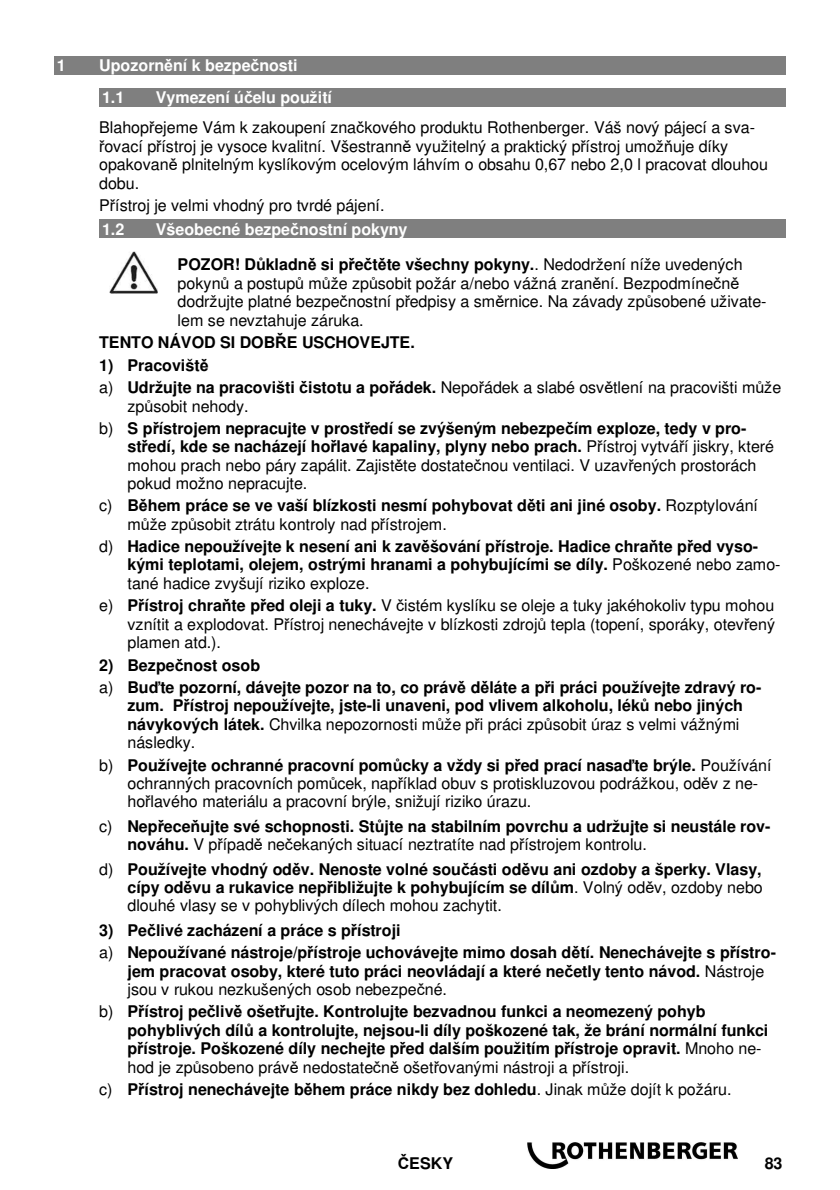
<style>
.page{position:relative;width:840px;height:1190px;background:#fff}
.page>*{position:absolute;margin:0;border:0;box-sizing:border-box;transform-origin:0 0}
.t1{font:700 16px/18.4px "Helvetica";letter-spacing:-.005em;color:#000}
.t2{font:16px/18.4px "Helvetica";letter-spacing:-.005em;color:#000}
.t3{font:700 16px/32px "Helvetica";color:#fff}
.s1{font-family:"Arial"}
.s2{font-weight:700;color:#fff}
.s3{font-family:"Arial";font-weight:700;color:#fff}
.s4{font-weight:700}
.s5{font-family:"Arial";font-weight:700}
.s6{font-weight:400}
.s7{font-family:"Arial";font-weight:400}
</style>
<div class="page">
<img style="left:527px;top:1142px;width:210px;height:26px">
<div style="left:54px;top:56px;width:731px;height:19px;background:#7f7f7f"></div>
<div style="left:99px;top:88px;width:686px;height:18px;background:#7f7f7f"></div>
<div style="left:99px;top:220px;width:686px;height:18px;background:#7f7f7f"></div>
<img style="left:110px;top:251px;width:47px;height:43px">
<p class="t3" style="left:57px;top:50px;width:10px">1</p>
<p class="t3" style="left:99px;top:50px;width:200px">Upozorn<span class="s1">ě</span>ní k bezpe<span class="s1">č</span>nosti<br>1.1</p>
<p class="t2" style="left:99px;top:82px;width:657px;line-height:30.2px;text-indent:57px"><span class="s2">Vymezení ú</span><span class="s3">č</span><span class="s2">elu použití<br></span>Blahop<span class="s1">ř</span>ejeme Vám k zakoupení zna<span class="s1">č</span>kového produktu Rothenberger. Váš nový pájecí a sva-</p>
<p class="t2" style="left:99px;top:137px;width:670px"><span class="s1">ř</span>ovací p<span class="s1">ř</span>ístroj je vysoce kvalitní. Všestrann<span class="s1">ě</span> využitelný a praktický p<span class="s1">ř</span>ístroj umož<span class="s1">ň</span>uje díky opakovan<span class="s1">ě</span> plnitelným kyslíkovým ocelovým láhvím o obsahu 0,67 nebo 2,0 l pracovat dlouhou dobu.</p>
<p class="t2" style="left:99px;top:194px;width:287px;line-height:23.8px">P<span class="s1">ř</span>ístroj je velmi vhodný pro tvrdé pájení.<br><span class="s2">1.2</span></p>
<p class="t3" style="left:156px;top:213px;width:253px">Všeobecné bezpe<span class="s1">č</span>nostní pokyny</p>
<p class="t2" style="left:178px;top:256px;width:591px"><span class="s4">POZOR! D</span><span class="s5">ů</span><span class="s4">kladn</span><span class="s5">ě</span> <span class="s4">si p</span><span class="s5">ř</span><span class="s4">e</span><span class="s5">č</span><span class="s4">t</span><span class="s5">ě</span><span class="s4">te všechny pokyny.</span>. Nedodržení níže uvedených pokyn<span class="s1">ů</span> a postup<span class="s1">ů</span> m<span class="s1">ů</span>že zp<span class="s1">ů</span>sobit požár a/nebo vážná zran<span class="s1">ě</span>ní. Bezpodmíne<span class="s1">č</span>n<span class="s1">ě </span>dodržujte platné bezpe<span class="s1">č</span>nostní p<span class="s1">ř</span>edpisy a sm<span class="s1">ě</span>rnice. Na závady zp<span class="s1">ů</span>sobené uživate&shy;lem se nevztahuje záruka.</p>
<p class="t1" style="left:99px;top:333px;width:317px">TENTO NÁVOD SI DOB<span class="s1">Ř</span>E USCHOVEJTE.</p>
<p class="t1" style="left:99px;top:354px;width:684px;line-height:22.4px">1) Pracovišt<span class="s1">ě<br></span><span class="s6">a)</span> Udržujte na pracovišti <span class="s1">č</span>istotu a po<span class="s1">ř</span>ádek. <span class="s6">Nepo</span><span class="s7">ř</span><span class="s6">ádek a slabé osv</span><span class="s7">ě</span><span class="s6">tlení na pracovišti m</span><span class="s7">ů</span><span class="s6">že</span></p>
<p class="t1" style="left:99px;top:395px;width:649px;line-height:22px;text-indent:28px"><span class="s6">zp</span><span class="s7">ů</span><span class="s6">sobit nehody.<br>b)</span> S p<span class="s1">ř</span>ístrojem nepracujte v prost<span class="s1">ř</span>edí se zvýšeným nebezpe<span class="s1">č</span>ím exploze, tedy v pro-</p>
<p class="t2" style="left:127px;top:437px;width:648px"><span class="s4">st</span><span class="s5">ř</span><span class="s4">edí, kde se nacházejí ho</span><span class="s5">ř</span><span class="s4">lavé kapaliny, plyny nebo prach.</span> P<span class="s1">ř</span>ístroj vytvá<span class="s1">ř</span>í jiskry, které mohou prach nebo páry zapálit. Zajist<span class="s1">ě</span>te dostate<span class="s1">č</span>nou ventilaci. V uzav<span class="s1">ř</span>ených prostorách pokud možno nepracujte.</p>
<p class="t1" style="left:127px;top:497px;width:632px;text-indent:-28px"><span class="s6">c)</span> B<span class="s1">ě</span>hem práce se ve vaší blízkosti nesmí pohybovat d<span class="s1">ě</span>ti ani jiné osoby. <span class="s6">Rozptylování m</span><span class="s7">ů</span><span class="s6">že zp</span><span class="s7">ů</span><span class="s6">sobit ztrátu kontroly nad p</span><span class="s7">ř</span><span class="s6">ístrojem.</span></p>
<p class="t1" style="left:127px;top:537px;width:655px;text-indent:-28px"><span class="s6">d)</span> Hadice nepoužívejte k nesení ani k zav<span class="s1">ě</span>šování p<span class="s1">ř</span>ístroje. Hadice chra<span class="s1">ň</span>te p<span class="s1">ř</span>ed vyso&shy;kými teplotami, olejem, ostrými hranami a pohybujícími se díly. <span class="s6">Poškozené nebo zamo&shy;tané hadice zvyšují riziko exploze.</span></p>
<p class="t2" style="left:127px;top:596px;width:649px;text-align:justify;text-indent:-28px">e) <span class="s4">P</span><span class="s5">ř</span><span class="s4">ístroj chra</span><span class="s5">ň</span><span class="s4">te p</span><span class="s5">ř</span><span class="s4">ed oleji a tuky.</span> V <span class="s1">č</span>istém kyslíku se oleje a tuky jakéhokoliv typu mohou vznítit a explodovat. P<span class="s1">ř</span>ístroj nenechávejte v blízkosti zdroj<span class="s1">ů</span> tepla (topení, sporáky, otev<span class="s1">ř</span>ený plamen atd.).</p>
<p class="t1" style="left:99px;top:654px;width:664px;line-height:22.4px">2) Bezpe<span class="s1">č</span>nost osob<br><span class="s6">a)</span> Bu<span class="s1">ď</span>te pozorní, dávejte pozor na to, co práv<span class="s1">ě</span> d<span class="s1">ě</span>láte a p<span class="s1">ř</span>i práci používejte zdravý ro-</p>
<p class="t1" style="left:127px;top:696px;width:617px">zum. P<span class="s1">ř</span>ístroj nepoužívejte, jste-li unaveni, pod vlivem alkoholu, lék<span class="s1">ů</span> nebo jiných návykových látek. <span class="s6">Chvilka nepozornosti m</span><span class="s7">ů</span><span class="s6">že p</span><span class="s7">ř</span><span class="s6">i práci zp</span><span class="s7">ů</span><span class="s6">sobit úraz s velmi vážnými následky.</span></p>
<p class="t2" style="left:127px;top:756px;width:646px;text-indent:-28px">b) <span class="s4">Používejte ochranné pracovní pom</span><span class="s5">ů</span><span class="s4">cky a vždy si p</span><span class="s5">ř</span><span class="s4">ed prací nasa</span><span class="s5">ď</span><span class="s4">te brýle.</span> Používání ochranných pracovních pom<span class="s1">ů</span>cek, nap<span class="s1">ř</span>íklad obuv s protiskluzovou podrážkou, od<span class="s1">ě</span>v z ne&shy;ho<span class="s1">ř</span>lavého materiálu a pracovní brýle, snižují riziko úrazu.</p>
<p class="t1" style="left:127px;top:817px;width:645px;text-indent:-28px"><span class="s6">c)</span> Nep<span class="s1">ř</span>ece<span class="s1">ň</span>ujte své schopnosti. St<span class="s1">ů</span>jte na stabilním povrchu a udržujte si neustále rov&shy;nováhu. <span class="s6">V p</span><span class="s7">ř</span><span class="s6">ípad</span><span class="s7">ě</span> <span class="s6">ne</span><span class="s7">č</span><span class="s6">ekaných situací neztratíte nad p</span><span class="s7">ř</span><span class="s6">ístrojem kontrolu.</span></p>
<p class="t1" style="left:127px;top:860px;width:637px;text-align:justify;text-indent:-28px"><span class="s6">d)</span> Používejte vhodný od<span class="s1">ě</span>v. Nenoste volné sou<span class="s1">č</span>ásti od<span class="s1">ě</span>vu ani ozdoby a šperky. Vlasy, cípy od<span class="s1">ě</span>vu a rukavice nep<span class="s1">ř</span>ibližujte k pohybujícím se díl<span class="s1">ů</span>m<span class="s6">. Volný od</span><span class="s7">ě</span><span class="s6">v, ozdoby nebo dlouhé vlasy se v pohyblivých dílech mohou zachytit.</span></p>
<p class="t1" style="left:99px;top:919px;width:678px;line-height:22.4px">3) Pe<span class="s1">č</span>livé zacházení a práce s p<span class="s1">ř</span>ístroji<br><span class="s6">a)</span> Nepoužívané nástroje/p<span class="s1">ř</span>ístroje uchovávejte mimo dosah d<span class="s1">ě</span>tí. Nenechávejte s p<span class="s1">ř</span>ístro-</p>
<p class="t1" style="left:127px;top:962px;width:639px">jem pracovat osoby, které tuto práci neovládají a které ne<span class="s1">č</span>etly tento návod. <span class="s6">Nástroje jsou v rukou nezkušených osob nebezpe</span><span class="s7">č</span><span class="s6">né.</span></p>
<p class="t1" style="left:127px;top:1002px;width:642px;text-indent:-28px"><span class="s6">b)</span> P<span class="s1">ř</span>ístroj pe<span class="s1">č</span>liv<span class="s1">ě</span> ošet<span class="s1">ř</span>ujte. Kontrolujte bezvadnou funkci a neomezený pohyb pohyblivých díl<span class="s1">ů</span> a kontrolujte, nejsou-li díly poškozené tak, že brání normální funkci p<span class="s1">ř</span>ístroje. Poškozené díly nechejte p<span class="s1">ř</span>ed dalším použitím p<span class="s1">ř</span>ístroje opravit. <span class="s6">Mnoho ne&shy;hod je zp</span><span class="s7">ů</span><span class="s6">sobeno práv</span><span class="s7">ě</span> <span class="s6">nedostate</span><span class="s7">č</span><span class="s6">n</span><span class="s7">ě</span> <span class="s6">ošet</span><span class="s7">ř</span><span class="s6">ovanými nástroji a p</span><span class="s7">ř</span><span class="s6">ístroji.</span></p>
<p class="t1" style="left:99px;top:1080px;width:634px"><span class="s6">c)</span> P<span class="s1">ř</span>ístroj nenechávejte b<span class="s1">ě</span>hem práce nikdy bez dohledu<span class="s6">. Jinak m</span><span class="s7">ů</span><span class="s6">že dojít k požáru.</span></p>
<p class="t1" style="left:398px;top:1155px;width:57px"><span class="s1">Č</span>ESKY</p>
<p class="t1" style="left:765px;top:1155px;width:19px">83</p>
</div>
